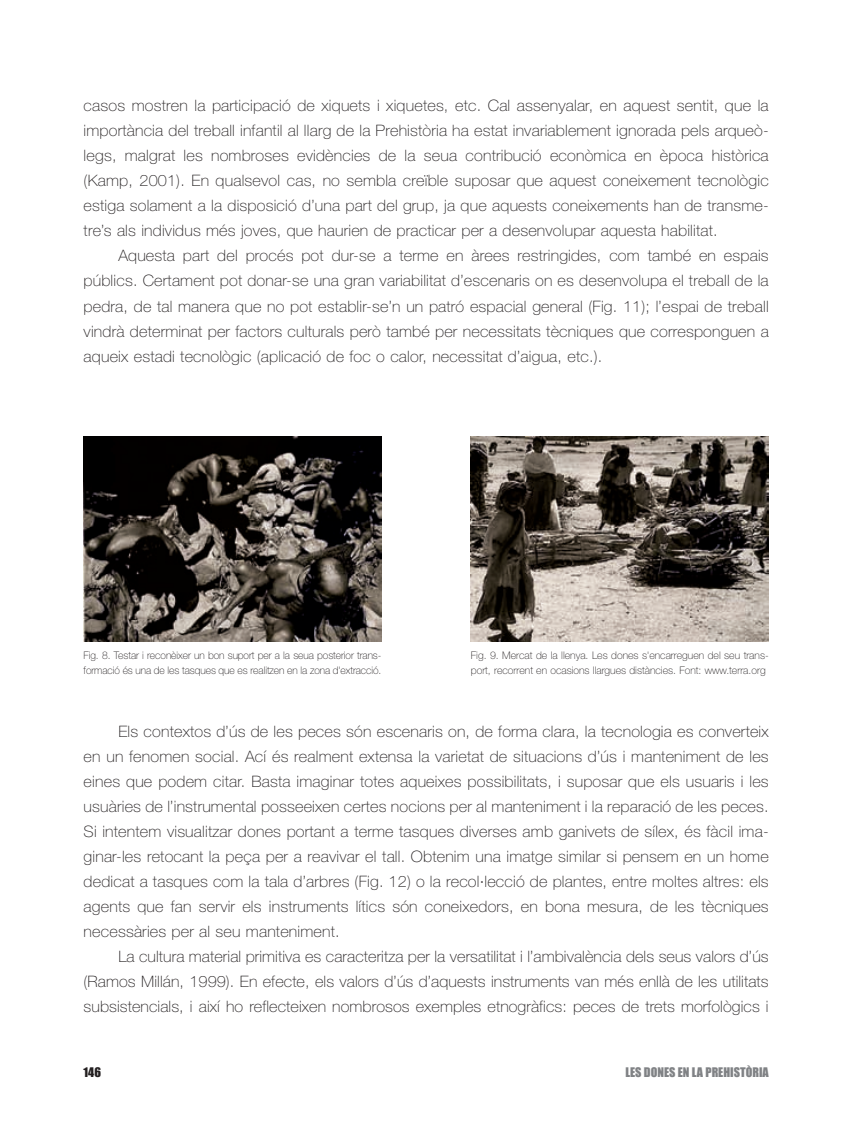
<style>
.page{position:relative;width:844px;height:1141px;background:#fff}
.page>*{position:absolute;margin:0;border:0;box-sizing:border-box;transform-origin:0 0}
.t1{font:100 15.75px/25px "Helvetica Neue";letter-spacing:.01em;color:#231f20;text-align:justify}
.t2{font:12.25px "Impact";color:#808285}
.t3{font:12.25px "Impact";color:#231f20}
.t4{font:100 10.5px/15.8px "Helvetica Neue";letter-spacing:-.005em;color:#231f20}
</style>
<div class="page">
<img style="left:84px;top:437px;width:297px;height:204px">
<img style="left:470px;top:437px;width:298px;height:204px">
<p class="t1" style="left:84px;top:95px;width:686px">casos mostren la participació de xiquets i xiquetes, etc. Cal assenyalar, en aquest sentit, que la importància del treball infantil al llarg de la Prehistòria ha estat invariablement ignorada pels arqueò&shy;legs, malgrat les nombroses evidències de la seua contribució econòmica en època històrica (Kamp, 2001). En qualsevol cas, no sembla creïble suposar que aquest coneixement tecnològic estiga solament a la disposició d’una part del grup, ja que aquests coneixements han de transme&shy;tre’s als individus més joves, que haurien de practicar per a desenvolupar aquesta habilitat.</p>
<p class="t1" style="left:84px;top:245px;width:686px;text-indent:35px">Aquesta part del procés pot dur-se a terme en àrees restringides, com també en espais públics. Certament pot donar-se una gran variabilitat d’escenaris on es desenvolupa el treball de la pedra, de tal manera que no pot establir-se’n un patró espacial general (Fig. 11); l’espai de treball vindrà determinat per factors culturals però també per necessitats tècniques que corresponguen a aqueix estadi tecnològic (aplicació de foc o calor, necessitat d’aigua, etc.).</p>
<p class="t4" style="left:84px;top:648px;width:299px">Fig. 8. Testar i reconèixer un bon suport per a la seua posterior trans&shy;formació és una de les tasques que es realitzen en la zona d'extracció.</p>
<p class="t4" style="left:470px;top:648px;width:299px">Fig. 9. Mercat de la llenya. Les dones s'encarreguen del seu trans&shy;port, recorrent en ocasions llargues distàncies. Font: www.terra.org</p>
<p class="t1" style="left:84px;top:720px;width:686px;text-indent:35px">Els contextos d’ús de les peces són escenaris on, de forma clara, la tecnologia es converteix en un fenomen social. Ací és realment extensa la varietat de situacions d’ús i manteniment de les eines que podem citar. Basta imaginar totes aqueixes possibilitats, i suposar que els usuaris i les usuàries de l’instrumental posseeixen certes nocions per al manteniment i la reparació de les peces.<br>Si intentem visualitzar dones portant a terme tasques diverses amb ganivets de sílex, és fàcil ima&shy;ginar-les retocant la peça per a reavivar el tall. Obtenim una imatge similar si pensem en un home dedicat a tasques com la tala d’arbres (Fig. 12) o la recol·lecció de plantes, entre moltes altres: els agents que fan servir els instruments lítics són coneixedors, en bona mesura, de les tècniques necessàries per al seu manteniment.</p>
<p class="t1" style="left:84px;top:945px;width:686px;text-indent:35px">La cultura material primitiva es caracteritza per la versatilitat i l’ambivalència dels seus valors d’ús (Ramos Millán, 1999). En efecte, els valors d’ús d’aquests instruments van més enllà de les utilitats subsistencials, i així ho reflecteixen nombrosos exemples etnogràfics: peces de trets morfològics i</p>
<p class="t3" style="left:84px;top:1068px;width:19px">146</p>
<p class="t2" style="left:625px;top:1068px;width:145px">LES DONES EN LA PREHISTÒRIA</p>
</div>
